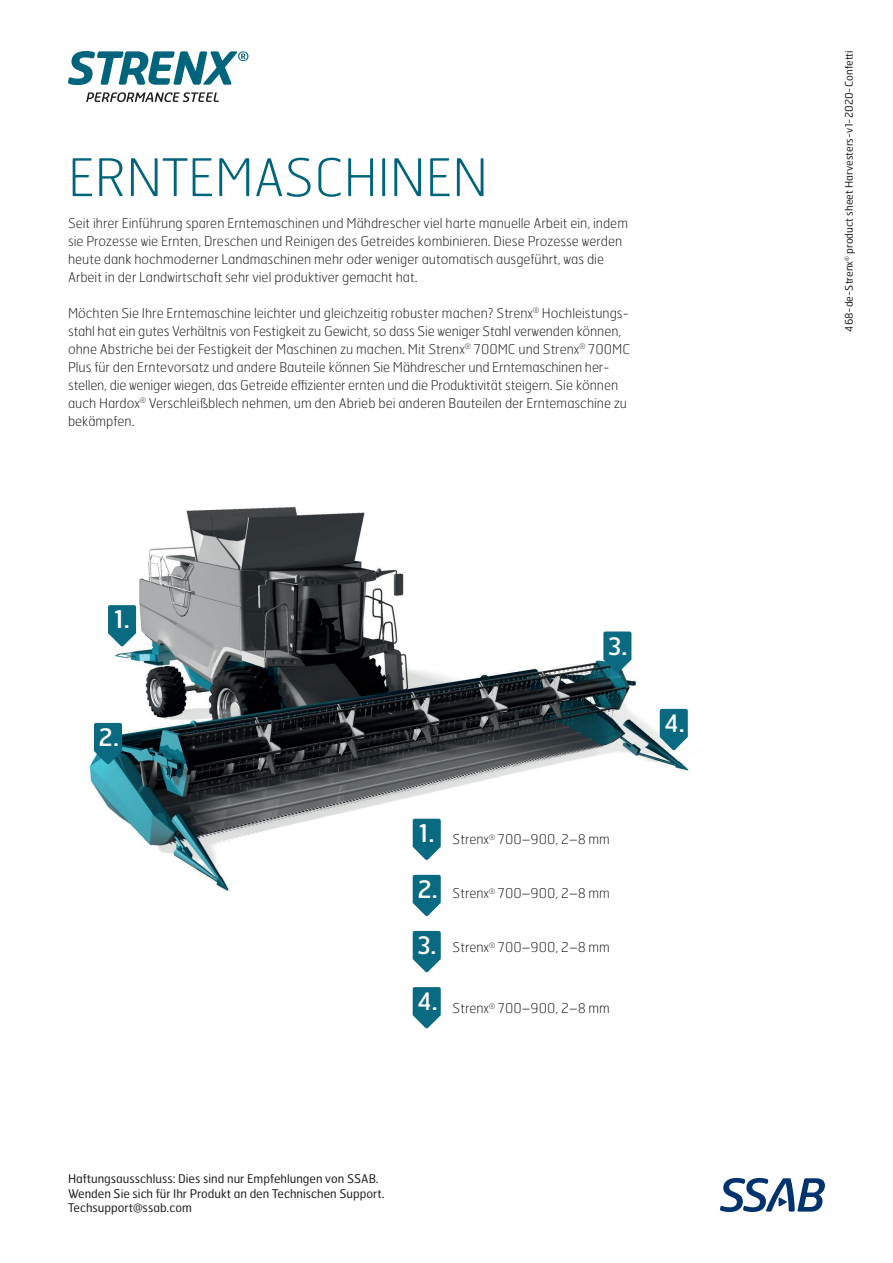
<style>
.page{position:relative;width:893px;height:1263px;background:#fff}
.page>*{position:absolute;margin:0;border:0;box-sizing:border-box;transform-origin:0 0}
.t1{font:100 51.75px "Hermes FB";color:#00657c}
.t2{font:24.45px "Hermes FB";color:#fff}
.t3{font:24px "Hermes FB";color:#fff}
.t4{font:100 13.5px/18px "Hermes FB";color:#231f20}
.t5{font:12px/14.4px "Hermes FB";color:#231f20}
.t6{font:10.5px "Hermes FB";color:#231f20}
</style>
<div class="page">
<img style="left:88px;top:506px;width:601px;height:440px">
<svg style="left:68px;top:51px;width:180px;height:34px"></svg>
<svg style="left:86px;top:92px;width:133px;height:10px"></svg>
<svg style="left:720px;top:1178px;width:105px;height:34px"></svg>
<svg style="left:413px;top:819px;width:28px;height:41px"></svg>
<svg style="left:413px;top:875px;width:28px;height:41px"></svg>
<svg style="left:413px;top:931px;width:28px;height:41px"></svg>
<svg style="left:413px;top:987px;width:28px;height:41px"></svg>
<svg style="left:108px;top:605px;width:28px;height:42px"></svg>
<svg style="left:94px;top:723px;width:28px;height:41px"></svg>
<svg style="left:603px;top:631px;width:28px;height:42px"></svg>
<svg style="left:660px;top:709px;width:28px;height:41px"></svg>
<h1 class="t1" style="left:68px;top:145px;width:422px">ERNTEMASCHINEN</h1>
<p class="t4" style="left:68px;top:214px;width:561px">Seit ihrer Einführung sparen Erntemaschinen und Mähdrescher viel harte manuelle Arbeit ein, indem sie Prozesse wie Ernten, Dreschen und Reinigen des Getreides kombinieren. Diese Prozesse werden heute dank hochmoderner Landmaschinen mehr oder weniger automatisch ausgeführt, was die Arbeit in der Landwirtschaft sehr viel produktiver gemacht hat.</p>
<p class="t4" style="left:68px;top:304px;width:564px">Möchten Sie Ihre Erntemaschine leichter und gleichzeitig robuster machen? Strenx<sup>®</sup> Hochleistungs&shy;stahl hat ein gutes Verhältnis von Festigkeit zu Gewicht, so dass Sie weniger Stahl verwenden können, ohne Abstriche bei der Festigkeit der Maschinen zu machen. Mit Strenx<sup>®</sup> 700MC und Strenx<sup>®</sup> 700MC Plus für den Erntevorsatz und andere Bauteile können Sie Mähdrescher und Erntemaschinen her&shy;stellen, die weniger wiegen, das Getreide effizienter ernten und die Produktivität steigern. Sie können auch Hardox<sup>®</sup> Verschleißblech nehmen, um den Abrieb bei anderen Bauteilen der Erntemaschine zu bekämpfen.</p>
<h2 class="t2" style="left:114px;top:604px;width:17px">1.</h2>
<h3 class="t3" style="left:99px;top:722px;width:22px">2.</h3>
<h3 class="t3" style="left:608px;top:631px;width:21px">3.</h3>
<h2 class="t2" style="left:419px;top:817px;width:17px">1.</h2>
<h3 class="t3" style="left:417px;top:874px;width:22px">2.</h3>
<h3 class="t3" style="left:417px;top:930px;width:21px">3.</h3>
<h3 class="t3" style="left:417px;top:986px;width:22px">4.</h3>
<p class="t4" style="left:453px;top:830px;width:159px">Strenx<sup>®</sup> 700–900, 2–8 mm</p>
<p class="t4" style="left:453px;top:884px;width:159px">Strenx<sup>®</sup> 700–900, 2–8 mm</p>
<p class="t4" style="left:453px;top:938px;width:159px">Strenx<sup>®</sup> 700–900, 2–8 mm</p>
<p class="t4" style="left:453px;top:999px;width:159px">Strenx<sup>®</sup> 700–900, 2–8 mm</p>
<h3 class="t3" style="left:664px;top:708px;width:22px">4.</h3>
<p class="t5" style="left:68px;top:1171px;width:318px">Haftungsausschluss: Dies sind nur Empfehlungen von SSAB.<br>Wenden Sie sich für Ihr Produkt an den Technischen Support.<br>Techsupport@ssab.com</p>
<p class="t6" style="left:842px;top:332px;width:283px;rotate:-90deg">468-de-Strenx<sup>®</sup> product sheet Harvesters-v1-2020-Confetti</p>
</div>
